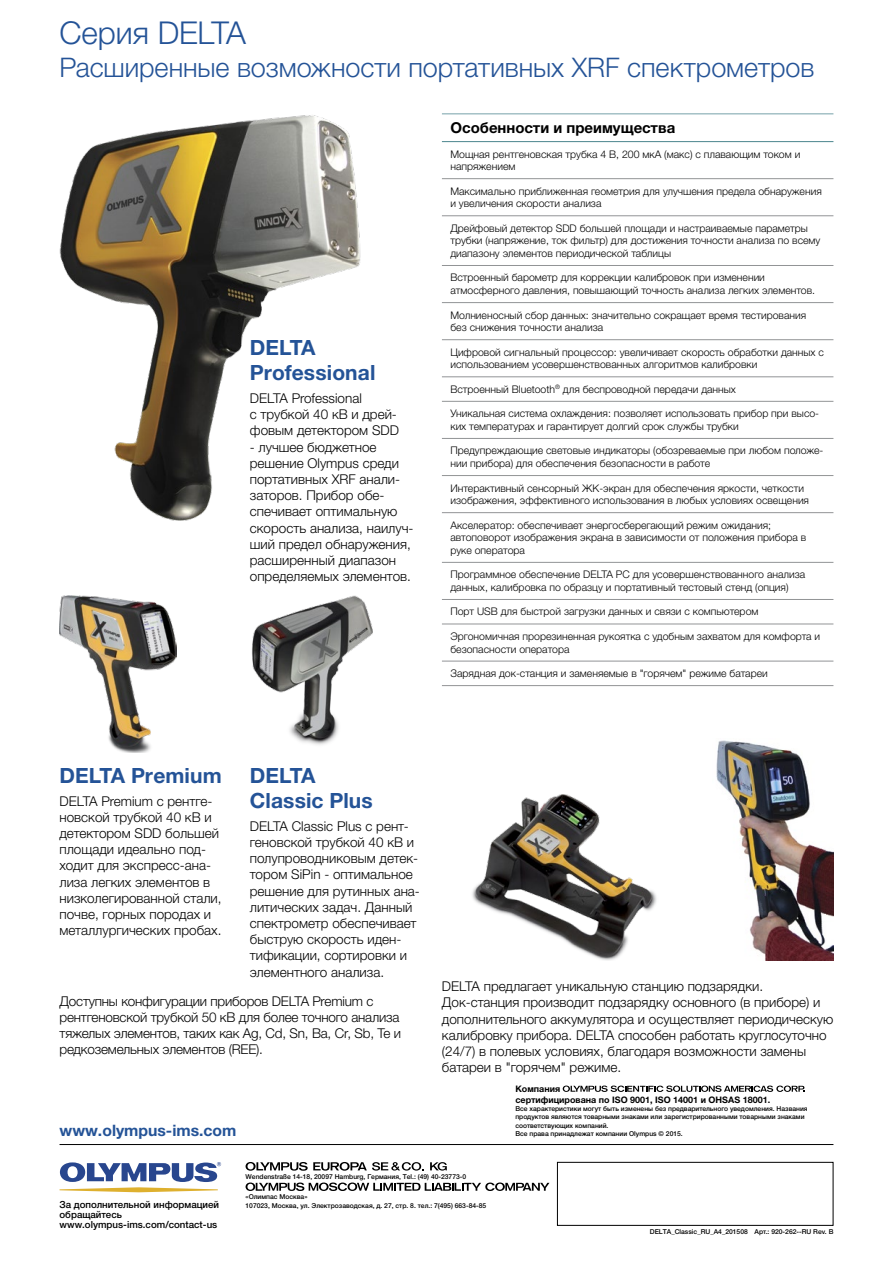
<style>
.page{position:relative;width:893px;height:1263px;background:#fff}
.page>*{position:absolute;margin:0;border:0;box-sizing:border-box;transform-origin:0 0}
.Title_1{font:300 31.5px "Helvetica Neue LTW1 G";letter-spacing:-.005em;color:#245397}
.Title_1-2{font:300 27px "Helvetica Neue LTW1 G";letter-spacing:-.005em;color:#245397}
.Title_2{font:700 21px/25.2px "Helvetica Neue LTW1 G";letter-spacing:.005em;color:#245397}
.t1{font:700 15.75px "Helvetica Neue LTW1 G";color:#245397}
.Table_title{font:700 15px "Helvetica Neue LTW1 G";color:#000}
.Text{font:300 13.5px/16.2px "Helvetica Neue LTW1 G";color:#000}
.Table_cell_text{font:300 10.5px/12.6px "Helvetica Neue LTW1 G";color:#000}
.t2{font:500 9.75px/9.8px "Helvetica Neue LTW1 G";color:#000}
.ISO{font:700 9px/10.8px "Helvetica Neue LTW1 G";color:#000}
.Trademarks{font:500 6.75px/8.2px "Helvetica Neue LTW1 G";color:#000}
.Address{font:500 6.75px/8.2px "Helvetica Neue LTW1 G";color:#000}
.Document_number{font:500 6.75px "Helvetica Neue LTW1 G";color:#000}
</style>
<div class="page">
<svg style="left:60px;top:1162px;width:161px;height:30px"></svg>
<hr style="left:60px;top:1144px;width:773px;height:1px;background:#000">
<svg style="left:430px;top:1162px;width:17px;height:8px"></svg>
<svg style="left:246px;top:1162px;width:178px;height:8px"></svg>
<svg style="left:246px;top:1182px;width:303px;height:9px"></svg>
<svg style="left:563px;top:1085px;width:242px;height:7px"></svg>
<div style="left:557px;top:1162px;width:276px;height:64px;border:1px solid #000"></div>
<img style="left:252px;top:595px;width:121px;height:150px">
<img style="left:472px;top:794px;width:185px;height:166px">
<img style="left:716px;top:740px;width:117px;height:220px">
<img style="left:60px;top:115px;width:301px;height:405px">
<img style="left:60px;top:595px;width:116px;height:157px">
<hr style="left:442px;top:178px;width:391px;height:1px;background:#929496">
<hr style="left:442px;top:215px;width:391px;height:1px;background:#929496">
<hr style="left:442px;top:265px;width:391px;height:1px;background:#929496">
<hr style="left:442px;top:302px;width:391px;height:1px;background:#929496">
<hr style="left:442px;top:339px;width:391px;height:1px;background:#929496">
<hr style="left:442px;top:376px;width:391px;height:1px;background:#929496">
<hr style="left:442px;top:401px;width:391px;height:1px;background:#929496">
<hr style="left:442px;top:438px;width:391px;height:1px;background:#929496">
<hr style="left:442px;top:475px;width:391px;height:1px;background:#929496">
<hr style="left:442px;top:512px;width:391px;height:1px;background:#929496">
<hr style="left:442px;top:562px;width:391px;height:1px;background:#929496">
<hr style="left:442px;top:599px;width:391px;height:1px;background:#929496">
<hr style="left:442px;top:624px;width:391px;height:1px;background:#929496">
<hr style="left:442px;top:661px;width:391px;height:1px;background:#929496">
<hr style="left:442px;top:685px;width:391px;height:1px;background:#929496">
<hr style="left:442px;top:113px;width:391px;height:1px;background:#85acb3">
<hr style="left:442px;top:141px;width:391px;height:1px;background:#5e9299">
<p class="Title_1" style="left:60px;top:14px;width:188px">Серия DELTA</p>
<p class="Title_1-2" style="left:60px;top:50px;width:756px">Расширенные возможности портативных XRF спектрометров</p>
<p class="Title_2" style="left:250px;top:335px;width:127px">DELTA<br>Professional</p>
<p class="Text" style="left:250px;top:390px;width:151px">DELTA Professional<br>с трубкой 40 кВ и дрей&shy;фовым детектором SDD</p>
<p class="Text" style="left:250px;top:439px;width:165px">- лучшее бюджетное решение Olympus среди портативных XRF анали&shy;заторов. Прибор обе&shy;спечивает оптимальную скорость анализа, наилуч&shy;ший предел обнаружения, расширенный диапазон определяемых элементов.</p>
<p class="Table_title" style="left:450px;top:118px;width:226px">Особенности и преимущества</p>
<p class="Table_cell_text" style="left:450px;top:147px;width:351px">Мощная рентгеновская трубка 4 В, 200 мкА (макс) с плавающим током и напряжением</p>
<p class="Table_cell_text" style="left:450px;top:185px;width:373px">Максимально приближенная геометрия для улучшения предела обнаружения и увеличения скорости анализа</p>
<p class="Table_cell_text" style="left:450px;top:222px;width:372px">Дрейфовый детектор SDD большей площади и настраиваемые параметры трубки (напряжение, ток фильтр) для достижения точности анализа по всему диапазону элементов периодической таблицы</p>
<p class="Table_cell_text" style="left:450px;top:271px;width:366px">Встроенный барометр для коррекции калибровок при изменении атмосферного давления, повышающий точность анализа легких элементов.</p>
<p class="Table_cell_text" style="left:450px;top:308px;width:357px">Молниеносный сбор данных: значительно сокращает время тестирования без снижения точности анализа</p>
<p class="Table_cell_text" style="left:450px;top:346px;width:375px">Цифровой сигнальный процессор: увеличивает скорость обработки данных с использованием усовершенствованных алгоритмов калибровки</p>
<p class="Table_cell_text" style="left:450px;top:383px;width:287px">Встроенный Bluetooth<sup>®</sup> для беспроводной передачи данных</p>
<p class="Table_cell_text" style="left:450px;top:407px;width:370px">Уникальная система охлаждения: позволяет использовать прибор при высо&shy;ких температурах и гарантирует долгий срок службы трубки</p>
<p class="Table_cell_text" style="left:450px;top:444px;width:375px">Предупреждающие световые индикаторы (обозреваемые при любом положе&shy;нии прибора) для обеспечения безопасности в работе</p>
<p class="Table_cell_text" style="left:450px;top:481px;width:360px">Интерактивный сенсорный ЖК-экран для обеспечения яркости, четкости изображения, эффективного использования в любых условиях освещения</p>
<p class="Table_cell_text" style="left:450px;top:519px;width:357px">Акселератор: обеспечивает энергосберегающий режим ожидания; автоповорот изображения экрана в зависимости от положения прибора в руке оператора</p>
<p class="Table_cell_text" style="left:450px;top:568px;width:356px">Программное обеспечение DELTA PC для усовершенствованного анализа данных, калибровка по образцу и портативный тестовый стенд (опция)</p>
<p class="Table_cell_text" style="left:450px;top:605px;width:310px">Порт USB для быстрой загрузки данных и связи с компьютером</p>
<p class="Table_cell_text" style="left:450px;top:630px;width:371px">Эргономичная прорезиненная рукоятка с удобным захватом для комфорта и безопасности оператора</p>
<p class="Table_cell_text" style="left:450px;top:667px;width:319px">Зарядная док-станция и заменяемые в "горячем" режиме батареи</p>
<p class="Title_2" style="left:250px;top:762px;width:124px">DELTA<br>Classic Plus</p>
<p class="Text" style="left:250px;top:818px;width:172px">DELTA Classic Plus с рент&shy;геновской трубкой 40 кВ и полупроводниковым детек&shy;тором SiPin - оптимальное решение для рутинных ана&shy;литических задач. Данный спектрометр обеспечивает быструю скорость иден&shy;тификации, сортировки и элементного анализа.</p>
<p class="Text" style="left:60px;top:992px;width:343px">Доступны конфигурации приборов DELTA Premium с рентгеновской трубкой 50 кВ для более точного анализа тяжелых элементов, таких как Ag, Cd, Sn, Ba, Cr, Sb, Te и редкоземельных элементов (REE).</p>
<p class="Title_2" style="left:60px;top:762px;width:164px">DELTA Premium</p>
<p class="Text" style="left:60px;top:793px;width:164px">DELTA Premium с рентге&shy;новской трубкой 40 кВ и детектором SDD большей площади идеально под&shy;ходит для экспресс-ана&shy;лиза легких элементов в низколегированной стали, почве, горных породах и металлургических пробах.</p>
<h3 class="t1" style="left:60px;top:1120px;width:178px">www.olympus-ims.com</h3>
<p class="Text" style="left:442px;top:978px;width:393px">DELTA предлагает уникальную станцию подзарядки.<br>Док-станция производит подзарядку основного (в приборе) и дополнительного аккумулятора и осуществляет периодическую калибровку прибора. DELTA способен работать круглосуточно (24/7) в полевых условиях, благодаря возможности замены батареи в "горячем" режиме.</p>
<p class="ISO" style="left:515px;top:1083px;width:256px">Компания<br>сертифицирована по ISO 9001, ISO 14001 и OHSAS 18001.</p>
<p class="Trademarks" style="left:515px;top:1104px;width:294px">Все характеристики могут быть изменены без предварительного уведомления. Названия продуктов являются товарными знаками или зарегистрированными товарными знаками соответствующих компаний.</p>
<p class="Trademarks" style="left:515px;top:1129px;width:169px">Все права принадлежат компании Olympus © 2015.</p>
<p class="t2" style="left:60px;top:1200px;width:161px">За дополнительной информацией обращайтесь www.olympus-ims.com/contact-us</p>
<p class="Address" style="left:246px;top:1172px;width:222px">Wendenstraße 14-18, 20097 Hamburg, Германия, Tel.: (49) 40-23773-0</p>
<p class="Address" style="left:246px;top:1193px;width:242px">«Олимпас Москва»<br>107023, Москва, ул. Электрозаводская, д. 27, стр. 8. тел.: 7(495) 663-84-85</p>
<p class="Document_number" style="left:650px;top:1227px;width:185px">DELTA_Classic_RU_A4_201508 Арт.: 920-262--RU Rev. B</p>
</div>
